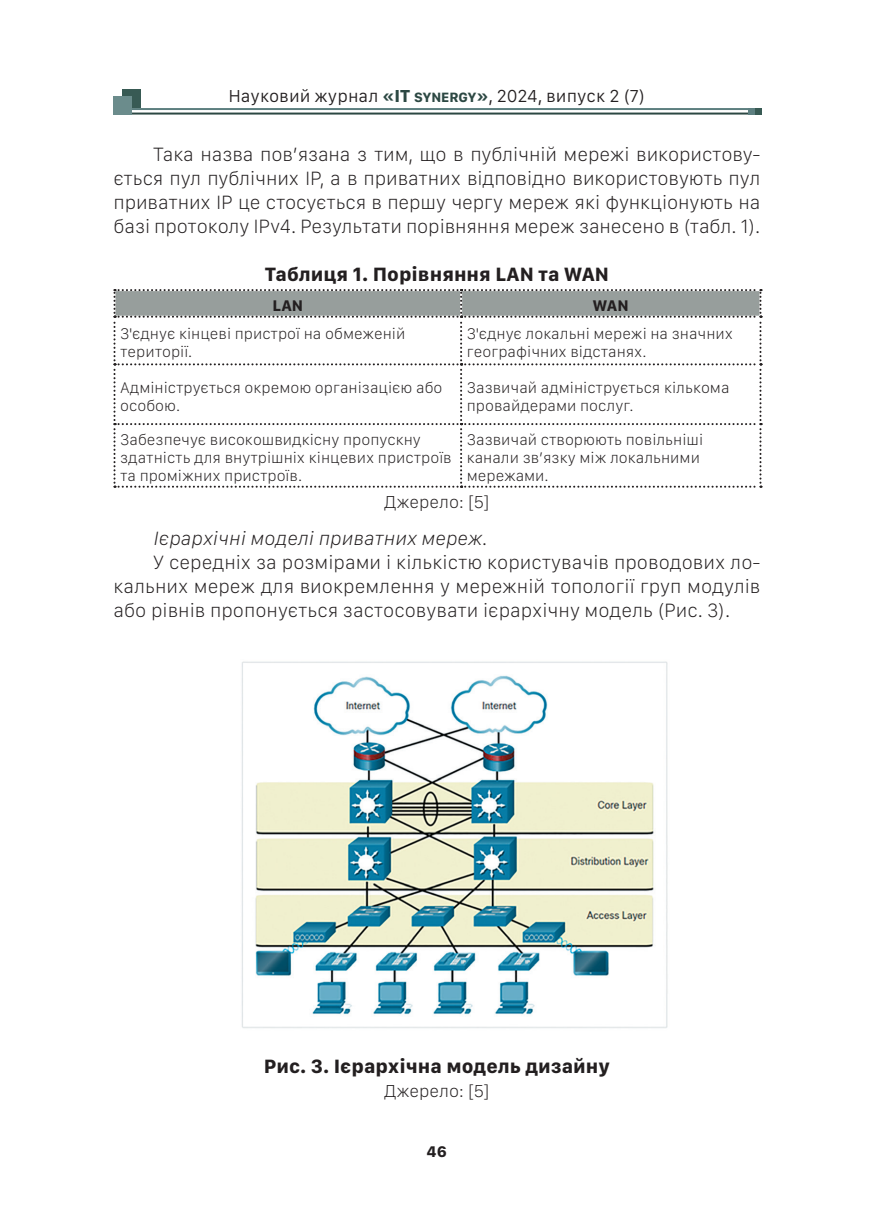
<style>
.page{position:relative;width:874px;height:1225px;background:#fff}
.page>*{position:absolute;margin:0;border:0;box-sizing:border-box;transform-origin:0 0}
.Text_основной_copy{font:100 20px/24px "SF Compact Text";letter-spacing:-.005em;color:#231f20;text-align:justify}
.Рисунок{font:700 20px "SF Compact Text";color:#231f20}
.Text_основной_copy-2{font:italic 100 20px "SF Compact Text";color:#231f20}
.t1{font:300 18px "SF Compact Text";color:#231f20}
.Джерело{font:100 18px "SF Compact Text";color:#231f20}
.Техт_таблица{font:100 16px/18px "SF Compact Text";color:#231f20}
.Техт_шапка{font:700 16px "SF Compact Text";color:#231f20}
.s1{font-weight:700;color:#2c4843}
.s2{font-weight:700;font-size:14px;color:#2c4843}
</style>
<div class="page">
<hr style="left:113px;top:108px;width:635px;height:2px;background:#5d7f80">
<hr style="left:113px;top:113px;width:635px;height:2px;background:#2c4843">
<div style="left:123px;top:90px;width:18px;height:18px;background:#385a54"></div>
<div style="left:113px;top:96px;width:19px;height:19px;background:#6b8c8c"></div>
<div style="left:754px;top:108px;width:7px;height:7px;background:#385a54"></div>
<div style="left:748px;top:108px;width:6px;height:7px;background:#5d7f80"></div>
<svg style="left:113px;top:289px;width:648px;height:199px"></svg>
<img style="left:241px;top:661px;width:427px;height:367px">
<p class="t1" style="left:228px;top:85px;width:418px">Науковий журнал <span class="s1">«IT</span> <span class="s2">SYNERGY</span><span class="s1">»</span>, 2024, випуск 2 (7)</p>
<p class="Text_основной_copy" style="left:113px;top:142px;width:648px;text-indent:40px">Така назва пов’язана з тим, що в публічній мережі використову&shy;ється пул публічних IP, а в приватних відповідно використовують пул приватних IP це стосується в першу чергу мереж які функціонують на базі протоколу IPv4. Результати порівняння мереж занесено в (табл. 1).</p>
<p class="Рисунок" style="left:265px;top:262px;width:345px">Таблиця 1. Порівняння LAN та WAN</p>
<p class="Техт_шапка" style="left:272px;top:296px;width:32px">LAN</p>
<p class="Техт_шапка" style="left:592px;top:296px;width:37px">WAN</p>
<p class="Техт_таблица" style="left:120px;top:325px;width:286px">З'єднує кінцеві пристрої на обмеженій території.</p>
<p class="Техт_таблица" style="left:466px;top:325px;width:268px">З'єднує локальні мережі на значних географічних відстанях.</p>
<p class="Техт_таблица" style="left:120px;top:378px;width:324px">Адмініструється окремою організацією або особою.</p>
<p class="Техт_таблица" style="left:466px;top:378px;width:264px">Зазвичай адмініструється кількома провайдерами послуг.</p>
<p class="Техт_таблица" style="left:120px;top:430px;width:333px">Забезпечує високошвидкісну пропускну здатність для внутрішніх кінцевих пристроїв та проміжних пристроїв.</p>
<p class="Техт_таблица" style="left:466px;top:430px;width:238px">Зазвичай створюють повільніші канали зв’язку між локальними мережами.</p>
<p class="Джерело" style="left:384px;top:491px;width:107px">Джерело: [5]</p>
<p class="Text_основной_copy-2" style="left:153px;top:526px;width:335px">Ієрархічні моделі приватних мереж.</p>
<p class="Text_основной_copy" style="left:113px;top:550px;width:648px;text-indent:40px">У середніх за розмірами і кількістю користувачів проводових ло&shy;кальних мереж для виокремлення у мережній топології груп модулів або рівнів пропонується застосовувати ієрархічну модель (Рис. 3).</p>
<p class="Рисунок" style="left:264px;top:1054px;width:348px">Рис. 3. Ієрархічна модель дизайну</p>
<p class="Джерело" style="left:384px;top:1080px;width:107px">Джерело: [5]</p>
<p class="Техт_шапка" style="left:426px;top:1142px;width:22px">46</p>
</div>
